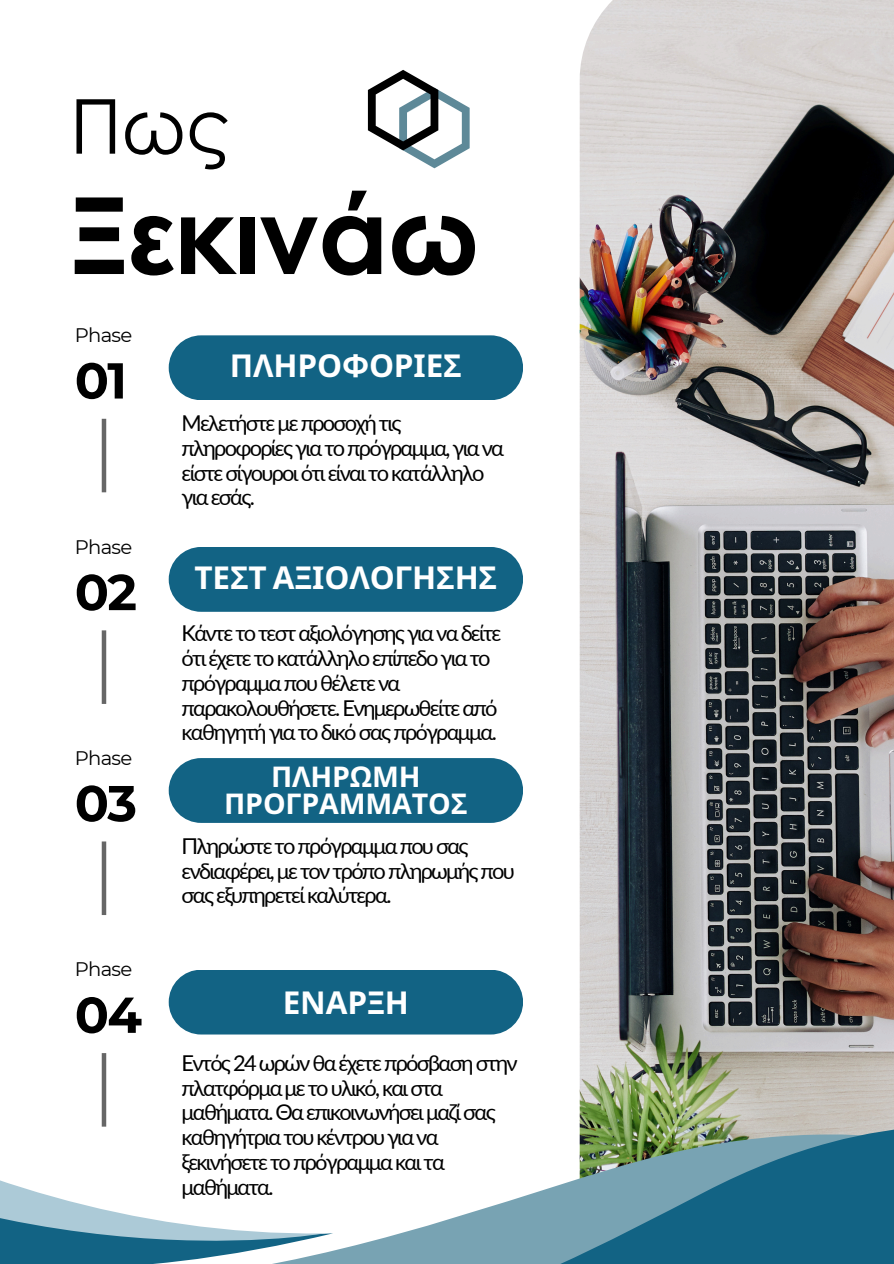
<style>
.page{position:relative;width:894px;height:1264px;background:#fff}
.page>*{position:absolute;margin:0;border:0;box-sizing:border-box;transform-origin:0 0}
.t1{font:700 106.5px "Century Gothic";letter-spacing:-.005em;color:#000}
.t2{font:75.75px "Century Gothic";color:#000}
.t3{font:700 50.4px "Montserrat";letter-spacing:-.035em;color:#000}
.t4{font:700 31.5px "Noto Sans";letter-spacing:-.005em;color:#fff}
.t5{font:700 28.5px/27px "Noto Sans";letter-spacing:-.005em;color:#fff;text-align:center}
.t6{font:21.9px/24.8px "Lato";letter-spacing:-.08em;color:#000}
.t7{font:19.65px "Montserrat";letter-spacing:-.035em;color:#000}
</style>
<div class="page">
<img style="left:579px;top:0;width:314px;height:1096px">
<svg style="left:324px;top:1096px;width:569px;height:167px"></svg>
<svg style="left:0;top:986px;width:324px;height:277px"></svg>
<hr style="left:102px;top:419px;width:4px;height:73px;background:#666">
<hr style="left:102px;top:841px;width:4px;height:74px;background:#666">
<hr style="left:102px;top:630px;width:4px;height:74px;background:#666">
<hr style="left:102px;top:1053px;width:4px;height:73px;background:#666">
<div style="left:169px;top:335px;width:354px;height:65px;background:#126384;border-radius:32px"></div>
<div style="left:169px;top:758px;width:354px;height:65px;background:#126384;border-radius:32px"></div>
<div style="left:169px;top:547px;width:354px;height:65px;background:#126384;border-radius:32px"></div>
<div style="left:169px;top:969px;width:354px;height:65px;background:#126384;border-radius:32px"></div>
<svg style="left:368px;top:70px;width:101px;height:98px"></svg>
<p class="t2" style="left:70px;top:69px;width:159px">Πως</p>
<h2 class="t1" style="left:70px;top:154px;width:411px">Ξεκινάω</h2>
<h1 class="t7" style="left:75px;top:323px;width:59px">Phase</h1>
<p class="t3" style="left:75px;top:350px;width:54px">01</p>
<h3 class="t7" style="left:75px;top:534px;width:59px">Phase</h3>
<h3 class="t3" style="left:75px;top:561px;width:64px">02</h3>
<p class="t7" style="left:75px;top:745px;width:59px">Phase</p>
<p class="t3" style="left:75px;top:772px;width:64px">03</p>
<p class="t7" style="left:75px;top:957px;width:59px">Phase</p>
<p class="t3" style="left:75px;top:984px;width:69px">04</p>
<p class="t4" style="left:230px;top:343px;width:233px">ΠΛΗΡΟΦΟΡΙΕΣ</p>
<p class="t6" style="left:181px;top:410px;width:324px">Μελετήστε με προσοχή τις πληροφορίες για το πρόγραμμα, για να είστε σίγουροι ότι είναι το κατάλληλο για εσάς.</p>
<h3 class="t4" style="left:194px;top:555px;width:304px">ΤΕΣΤ ΑΞΙΟΛΟΓΗΣΗΣ</h3>
<h3 class="t6" style="left:181px;top:620px;width:321px">Κάντε το τεστ αξιολόγησης για να δείτε ότι έχετε το κατάλληλο επίπεδο για το πρόγραμμα που θέλετε να παρακολουθήσετε. Ενημερωθείτε από καθηγητή για το δικό σας πρόγραμμα.</h3>
<p class="t5" style="left:224px;top:762px;width:245px">ΠΛΗΡΩΜΗ<br>ΠΡΟΓΡΑΜΜΑΤΟΣ</p>
<p class="t6" style="left:181px;top:833px;width:335px">Πληρώστε το πρόγραμμα που σας ενδιαφέρει, με τον τρόπο πληρωμής που σας εξυπηρετεί καλύτερα.</p>
<p class="t4" style="left:283px;top:979px;width:128px">ΕΝΑΡΞΗ</p>
<p class="t6" style="left:181px;top:1049px;width:337px">Εντός 24 ωρών θα έχετε πρόσβαση στην πλατφόρμα με το υλικό, και στα μαθήματα. Θα επικοινωνήσει μαζί σας καθηγήτρια του κέντρου για να ξεκινήσετε το πρόγραμμα και τα μαθήματα.</p>
</div>
